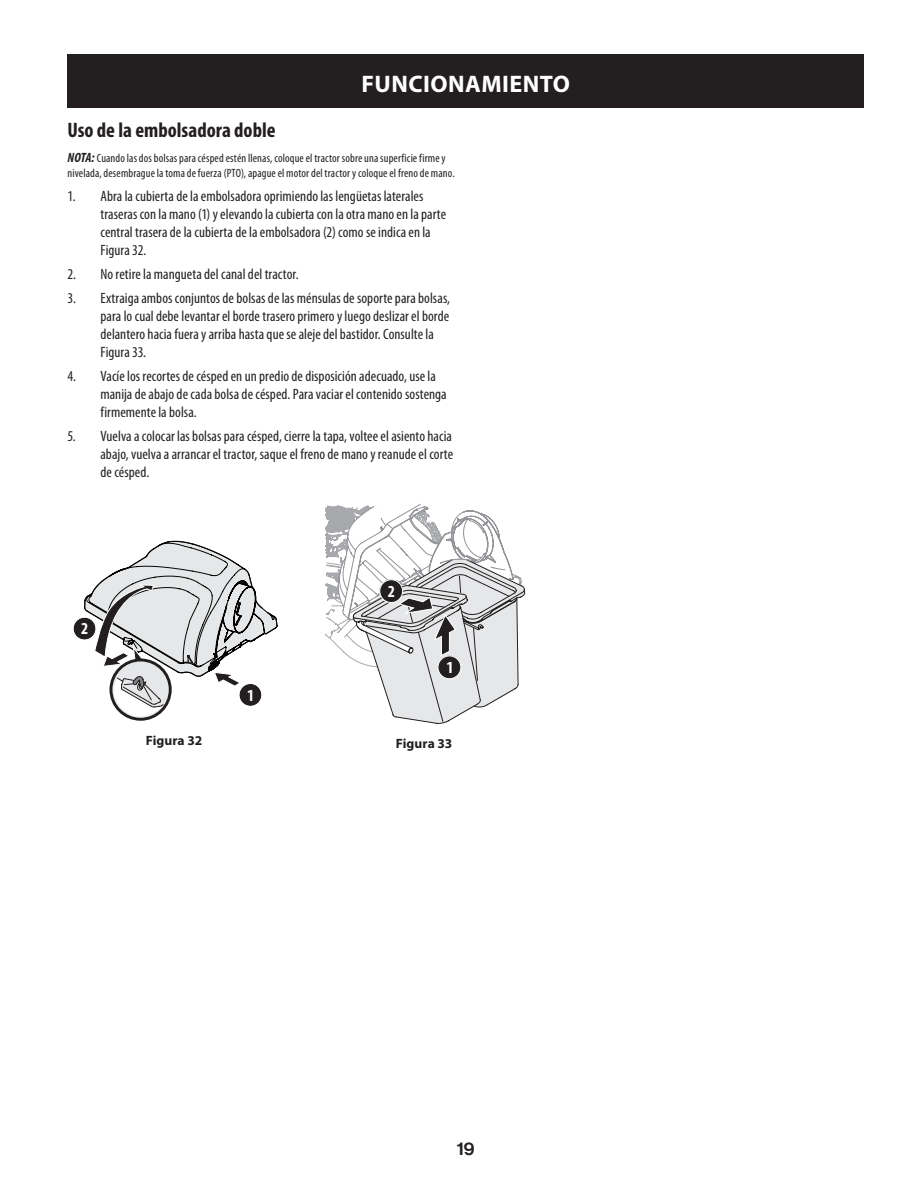
<style>
.page{position:relative;width:918px;height:1188px;background:#fff}
.page>*{position:absolute;margin:0;border:0;box-sizing:border-box;transform-origin:0 0}
.t1{font:700 24px "Myriad Pro";letter-spacing:.02em;color:#fff}
.Heading{font:700 condensed 21px "Myriad Pro";color:#231f20}
.t2{font:18px "N Haas Grotesk DS Pro 65 Md";color:#231f20}
.t3{font:700 condensed 16.95px "Myriad Pro";color:#fff}
.t4{font:700 condensed 16.8px "Myriad Pro";color:#fff}
.t5{font:condensed 15px/18px "Myriad Pro";letter-spacing:.005em;color:#231f20}
.t6{font:700 13.5px "Myriad Pro";letter-spacing:.005em;color:#231f20}
.Note{font:condensed 12px/14.4px "Myriad Pro";letter-spacing:.01em;color:#231f20}
.s1{font-weight:700;font-style:italic;font-size:13.5px}
</style>
<div class="page">
<div style="left:68px;top:54px;width:796px;height:54px;background:#231f20"></div>
<div style="left:73px;top:617px;width:23px;height:23px;background:#231f20;border-radius:50%"></div>
<div style="left:73px;top:617px;width:23px;height:23px;border:1px solid #fff;border-radius:50%"></div>
<svg style="left:84px;top:541px;width:194px;height:178px"></svg>
<div style="left:239px;top:684px;width:23px;height:22px;background:#231f20;border-radius:50%"></div>
<div style="left:239px;top:683px;width:23px;height:24px;border:1px solid #fff;border-radius:50%"></div>
<svg style="left:325px;top:504px;width:201px;height:220px"></svg>
<div style="left:438px;top:656px;width:23px;height:23px;background:#231f20;border-radius:50%"></div>
<div style="left:438px;top:656px;width:23px;height:23px;border:1px solid #fff;border-radius:50%"></div>
<h1 class="t1" style="left:361px;top:68px;width:210px">FUNCIONAMIENTO</h1>
<p class="Heading" style="left:67px;top:117px;width:210px">Uso de la embolsadora doble</p>
<p class="Note" style="left:67px;top:152px;width:389px"><span class="s1">NOTA:</span> Cuando las dos bolsas para césped estén llenas, coloque el tractor sobre una superficie firme y nivelada, desembrague la toma de fuerza (PTO), apague el motor del tractor y coloque el freno de mano.</p>
<p class="t5" style="left:100px;top:187px;width:347px;text-indent:-33px">1. Abra la cubierta de la embolsadora oprimiendo las lengüetas laterales traseras con la mano (1) y elevando la cubierta con la otra mano en la parte central trasera de la cubierta de la embolsadora (2) como se indica en la Figura 32.</p>
<p class="t5" style="left:67px;top:265px;width:233px">2. No retire la mangueta del canal del tractor.</p>
<p class="t5" style="left:100px;top:289px;width:351px;text-indent:-33px">3. Extraiga ambos conjuntos de bolsas de las ménsulas de soporte para bolsas, para lo cual debe levantar el borde trasero primero y luego deslizar el borde delantero hacia fuera y arriba hasta que se aleje del bastidor. Consulte la Figura 33.</p>
<p class="t5" style="left:100px;top:367px;width:348px;text-indent:-33px">4. Vacíe los recortes de césped en un predio de disposición adecuado, use la manija de abajo de cada bolsa de césped. Para vaciar el contenido sostenga firmemente la bolsa.</p>
<p class="t5" style="left:100px;top:427px;width:354px;text-align:justify;text-indent:-33px">5. Vuelva a colocar las bolsas para césped, cierre la tapa, voltee el asiento hacia abajo, vuelva a arrancar el tractor, saque el freno de mano y reanude el corte de césped.</p>
<p class="t4" style="left:81px;top:618px;width:9px">2</p>
<p class="t6" style="left:146px;top:731px;width:58px">Figura 32</p>
<p class="t4" style="left:247px;top:684px;width:9px">1</p>
<p class="t3" style="left:388px;top:581px;width:9px">2</p>
<p class="t3" style="left:446px;top:656px;width:9px">1</p>
<p class="t6" style="left:396px;top:735px;width:58px">Figura 33</p>
<p class="t2" style="left:457px;top:1138px;width:19px">19</p>
</div>
